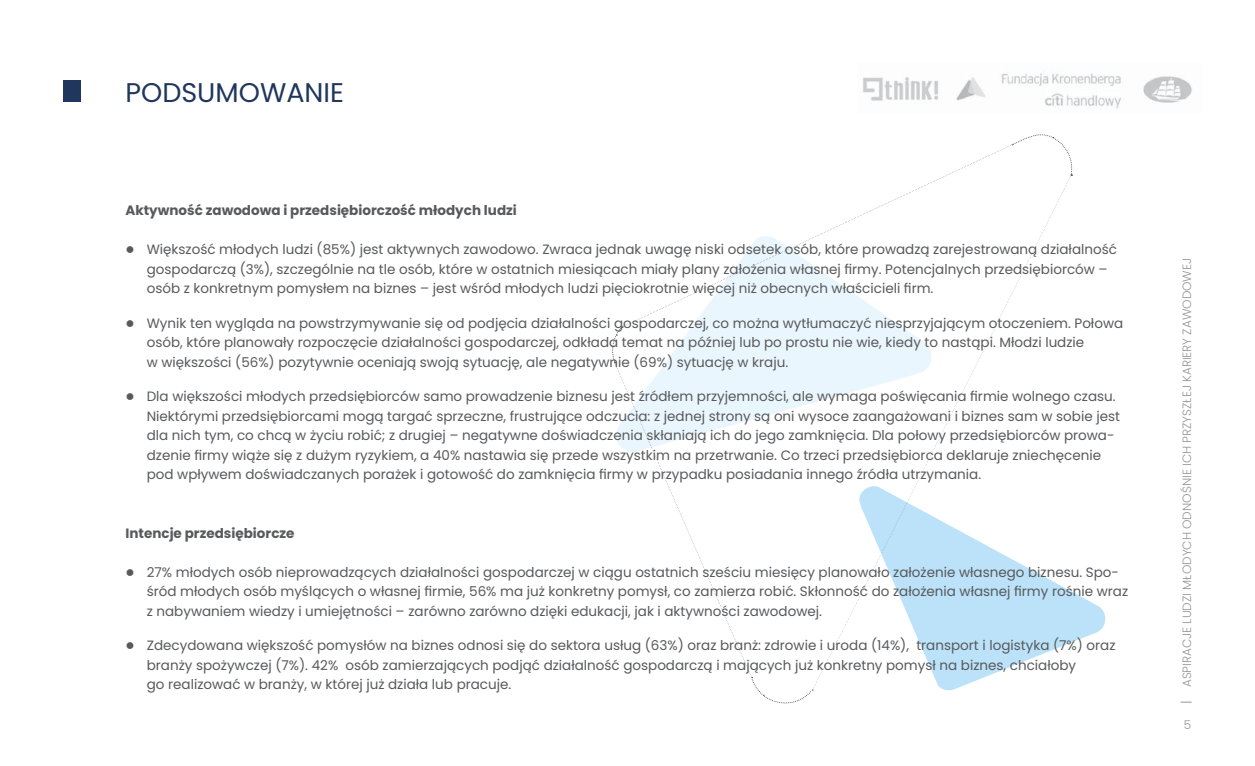
<style>
.page{position:relative;width:1255px;height:766px;background:#fff}
.page>*{position:absolute;margin:0;border:0;box-sizing:border-box;transform-origin:0 0}
.t1{font:27px "Poppins";color:#20365c}
.t2{font:13.5px/19.5px "Poppins";color:#58595b}
.t3{font:700 13.5px "Poppins";color:#58595b}
.t4{font:300 12px "Poppins";color:#939598}
.s1{font-family:"Newspaper Pi BT"}
</style>
<div class="page">
<img style="left:863px;top:73px;width:329px;height:36px">
<svg style="left:653px;top:453px;width:98px;height:222px"></svg>
<svg style="left:612px;top:339px;width:2px;height:22px"></svg>
<svg style="left:751px;top:677px;width:62px;height:27px"></svg>
<svg style="left:1011px;top:134px;width:62px;height:42px"></svg>
<div style="left:64px;top:81px;width:17px;height:21px;background:#20365c"></div>
<svg style="left:857px;top:486px;width:249px;height:204px"></svg>
<svg style="left:881px;top:502px;width:26px;height:51px"></svg>
<svg style="left:614px;top:236px;width:320px;height:216px"></svg>
<svg style="left:727px;top:249px;width:62px;height:29px"></svg>
<svg style="left:633px;top:406px;width:18px;height:41px"></svg>
<h1 class="t1" style="left:125px;top:74px;width:220px">PODSUMOWANIE</h1>
<p class="t3" style="left:125px;top:201px;width:393px">Aktywność zawodowa i przedsiębiorczość młodych ludzi</p>
<p class="t2" style="left:147px;top:239px;width:971px;text-indent:-21px"><span class="s1">•</span> Większość młodych ludzi (85%) jest aktywnych zawodowo. Zwraca jednak uwagę niski odsetek osób, które prowadzą zarejestrowaną działalność gospodarczą (3%), szczególnie na tle osób, które w ostatnich miesiącach miały plany założenia własnej firmy. Potencjalnych przedsiębiorców – osób z konkretnym pomysłem na biznes – jest wśród młodych ludzi pięciokrotnie więcej niż obecnych właścicieli firm.</p>
<p class="t2" style="left:147px;top:313px;width:977px;text-indent:-21px"><span class="s1">•</span> Wynik ten wygląda na powstrzymywanie się od podjęcia działalności gospodarczej, co można wytłumaczyć niesprzyjającym otoczeniem. Połowa osób, które planowały rozpoczęcie działalności gospodarczej, odkłada temat na później lub po prostu nie wie, kiedy to nastąpi. Młodzi ludzie<br>w większości (56%) pozytywnie oceniają swoją sytuację, ale negatywnie (69%) sytuację w kraju.</p>
<p class="t2" style="left:147px;top:386px;width:974px;text-indent:-21px"><span class="s1">•</span> Dla większości młodych przedsiębiorców samo prowadzenie biznesu jest źródłem przyjemności, ale wymaga poświęcania firmie wolnego czasu.<br>Niektórymi przedsiębiorcami mogą targać sprzeczne, frustrujące odczucia: z jednej strony są oni wysoce zaangażowani i biznes sam w sobie jest dla nich tym, co chcą w życiu robić; z drugiej – negatywne doświadczenia skłaniają ich do jego zamknięcia. Dla połowy przedsiębiorców prowa&shy;dzenie firmy wiąże się z dużym ryzykiem, a 40% nastawia się przede wszystkim na przetrwanie. Co trzeci przedsiębiorca deklaruje zniechęcenie pod wpływem doświadczanych porażek i gotowość do zamknięcia firmy w przypadku posiadania innego źródła utrzymania.</p>
<p class="t3" style="left:125px;top:523px;width:170px">Intencje przedsiębiorcze</p>
<p class="t2" style="left:147px;top:562px;width:982px;text-indent:-21px"><span class="s1">•</span> 27% młodych osób nieprowadzących działalności gospodarczej w ciągu ostatnich sześciu miesięcy planowało założenie własnego biznesu. Spo&shy;śród młodych osób myślących o własnej firmie, 56% ma już konkretny pomysł, co zamierza robić. Skłonność do założenia własnej firmy rośnie wraz z nabywaniem wiedzy i umiejętności – zarówno zarówno dzięki edukacji, jak i aktywności zawodowej.</p>
<p class="t2" style="left:147px;top:635px;width:970px;text-indent:-21px"><span class="s1">•</span> Zdecydowana większość pomysłów na biznes odnosi się do sektora usług (63%) oraz branż: zdrowie i uroda (14%), transport i logistyka (7%) oraz branży spożywczej (7%). 42% osób zamierzających podjąć działalność gospodarczą i mających już konkretny pomysł na biznes, chciałoby<br>go realizować w branży, w której już działa lub pracuje.</p>
<p class="t4" style="left:1178px;top:687px;width:430px;rotate:-90deg">ASPIRACJE LUDZI MŁODYCH ODNOŚNIE ICH PRZYSZŁEJ KARIERY ZAWODOWEJ</p>
<p class="t4" style="left:1183px;top:715px;width:9px">5</p>
</div>
